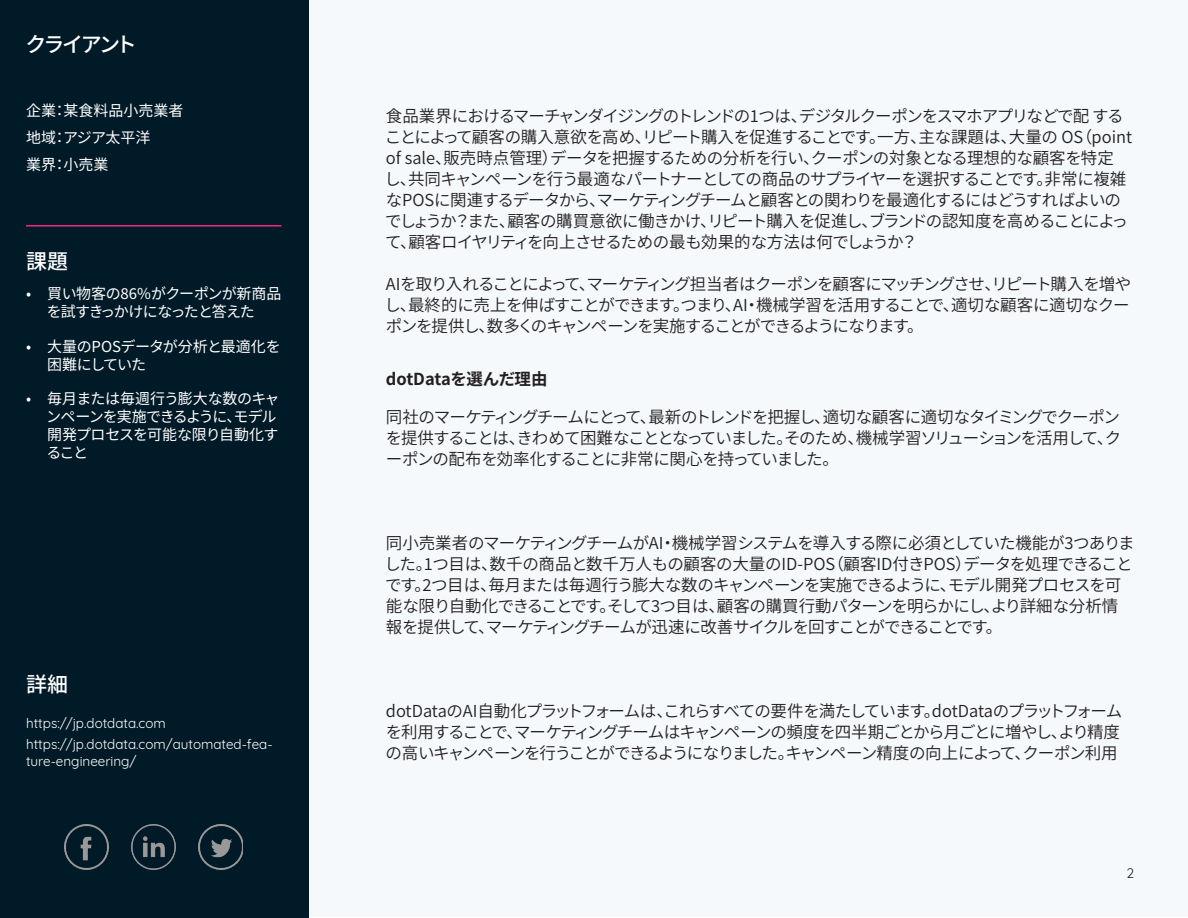
<style>
.page{position:relative;width:1188px;height:918px;background:#fff}
.page>*{position:absolute;margin:0;border:0;box-sizing:border-box;transform-origin:0 0}
.SIDE_TITLES{font:500 21px "Source Han Sans JP";letter-spacing:-.12em;color:#fff}
.t1{font:16.5px/21px "Source Han Sans JP";letter-spacing:-.055em;color:#231f20}
.Section_TItle{font:700 16.5px "Source Han Sans JP";letter-spacing:-.02em;color:#231f20}
.Paragraph_white{font:15px/18px "Source Han Sans JP";letter-spacing:-.03em;color:#fff;text-align:center}
.Paragraph_white-2{font:15px/18px "Source Han Sans JP";letter-spacing:-.05em;color:#fff}
.Paragraph_white-3{font:15px "Source Han Sans JP";color:#fff}
.Paragraph_white-4{font:13.5px/16.5px "Quicksand";color:#fff}
.t2{font:13.5px "Quicksand";color:#231f20}
</style>
<div class="page">
<div style="left:1px;top:1px;width:1187px;height:916px;background:#f5f9fb"></div>
<div style="left:0;top:0;width:309px;height:918px;background:#011a27"></div>
<hr style="left:26px;top:225px;width:255px;height:1px;background:#f72585">
<img style="left:64px;top:825px;width:45px;height:44px">
<img style="left:132px;top:825px;width:44px;height:44px">
<img style="left:199px;top:825px;width:44px;height:44px">
<p class="SIDE_TITLES" style="left:25px;top:32px;width:113px">クライアント</p>
<p class="Paragraph_white-3" style="left:26px;top:103px;width:159px">企業：某食料品小売業者</p>
<p class="Paragraph_white" style="left:26px;top:129px;width:126px">地域：アジア太平洋</p>
<p class="Paragraph_white" style="left:26px;top:156px;width:84px">業界：小売業</p>
<p class="SIDE_TITLES" style="left:26px;top:250px;width:43px">課題</p>
<p class="Paragraph_white" style="left:26px;top:285px;width:257px">• 買い物客の86%がクーポンが新商品を試すきっかけになったと答えた</p>
<p class="Paragraph_white" style="left:47px;top:338px;width:235px;text-align:left;text-indent:-21px">• 大量のPOSデータが分析と最適化を困難にしていた</p>
<p class="Paragraph_white-2" style="left:46px;top:390px;width:235px;text-indent:-20px">• 毎月または毎週行う膨大な数のキャンペーンを実施できるように、モデル開発プロセスを可能な限り自動化すること</p>
<p class="SIDE_TITLES" style="left:26px;top:673px;width:43px">詳細</p>
<p class="Paragraph_white-4" style="left:26px;top:714px;width:141px">https://jp.dotdata.com</p>
<p class="Paragraph_white-4" style="left:26px;top:735px;width:248px">https://jp.dotdata.com/automated-fea&shy;ture-engineering/</p>
<p class="t1" style="left:385px;top:106px;width:749px">食品業界におけるマーチャンダイジングのトレンドの1つは、デジタルクーポンをスマホアプリなどで配することによって顧客の購入意欲を高め、リピート購入を促進することです。一方、主な課題は、大量の OS（point of sale、販売時点管理）データを把握するための分析を行い、クーポンの対象となる理想的な顧客を特定し、共同キャンペーンを行う最適なパートナーとしての商品のサプライヤーを選択することです。非常に複雑なPOSに関連するデータから、マーケティングチームと顧客との関わりを最適化するにはどうすればよいのでしょうか？また、顧客の購買意欲に働きかけ、リピート購入を促進し、ブランドの認知度を高めることによって、顧客ロイヤリティを向上させるための最も効果的な方法は何でしょうか？</p>
<p class="t1" style="left:385px;top:274px;width:748px;text-align:justify">AIを取り入れることによって、マーケティング担当者はクーポンを顧客にマッチングさせ、リピート購入を増やし、最終的に売上を伸ばすことができます。つまり、AI・機械学習を活用することで、適切な顧客に適切なクーポンを提供し、数多くのキャンペーンを実施することができるようになります。</p>
<p class="Section_TItle" style="left:386px;top:370px;width:163px">dotDataを選んだ理由</p>
<p class="t1" style="left:386px;top:406px;width:737px;text-align:justify">同社のマーケティングチームにとって、最新のトレンドを把握し、適切な顧客に適切なタイミングでクーポンを提供することは、きわめて困難なこととなっていました。そのため、機械学習ソリューションを活用して、クーポンの配布を効率化することに非常に関心を持っていました。</p>
<p class="t1" style="left:385px;top:532px;width:752px">同小売業者のマーケティングチームがAI・機械学習システムを導入する際に必須としていた機能が3つありました。1つ目は、数千の商品と数千万人もの顧客の大量のID-POS（顧客ID付きPOS）データを処理できることです。2つ目は、毎月または毎週行う膨大な数のキャンペーンを実施できるように、モデル開発プロセスを可能な限り自動化できることです。そして3つ目は、顧客の購買行動パターンを明らかにし、より詳細な分析情報を提供して、マーケティングチームが迅速に改善サイクルを回すことができることです。</p>
<p class="t1" style="left:386px;top:700px;width:738px">dotDataのAI自動化プラットフォームは、これらすべての要件を満たしています。dotDataのプラットフォームを利用することで、マーケティングチームはキャンペーンの頻度を四半期ごとから月ごとに増やし、より精度の高いキャンペーンを行うことができるようになりました。キャンペーン精度の向上によって、クーポン利用</p>
<p class="t2" style="left:1126px;top:862px;width:9px">2</p>
</div>
